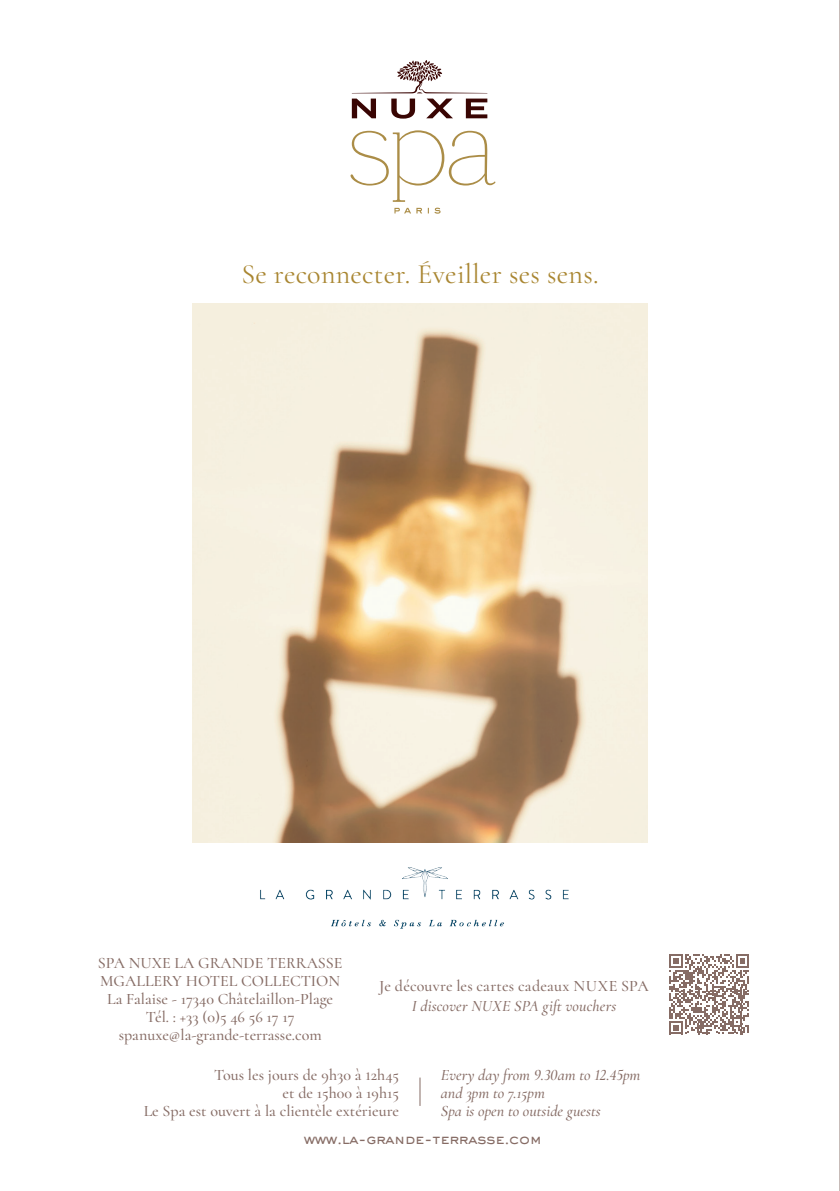
<style>
.page{position:relative;width:840px;height:1191px;background:#fff}
.page>*{position:absolute;margin:0;border:0;box-sizing:border-box;transform-origin:0 0}
.t1{font:28px "Cormorant";letter-spacing:.01em;color:#a98631}
.ANG_Prix{font:500 16px/19.2px "Cormorant";color:#866c65;text-align:center}
.t2{font:italic 500 16px "Cormorant";color:#866c65}
.t3{font:500 14px "Sackers Gothic Std";letter-spacing:-.04em;color:#866c65}
.s1{font-style:italic}
</style>
<div class="page">
<hr style="left:839px;top:0;width:1px;height:1191px;background:#866c65">
<img style="left:193px;top:303px;width:453px;height:539px">
<svg style="left:419px;top:1077px;width:1px;height:29px"></svg>
<svg style="left:351px;top:60px;width:136px;height:59px"></svg>
<svg style="left:350px;top:130px;width:145px;height:84px"></svg>
<img style="left:260px;top:867px;width:309px;height:62px">
<svg style="left:669px;top:954px;width:79px;height:80px"></svg>
<p class="t1" style="left:241px;top:257px;width:358px">Se reconnecter. Éveiller ses sens.</p>
<p class="ANG_Prix" style="left:98px;top:953px;width:246px">SPA NUXE LA GRANDE TERRASSE</p>
<p class="ANG_Prix" style="left:100px;top:971px;width:241px">MGALLERY HOTEL COLLECTION</p>
<p class="ANG_Prix" style="left:107px;top:989px;width:227px">La Falaise - 17340 Châtelaillon-Plage</p>
<p class="ANG_Prix" style="left:146px;top:1007px;width:150px">Tél. : +33 (0)5 46 56 17 17</p>
<p class="ANG_Prix" style="left:119px;top:1025px;width:204px">spanuxe@la-grande-terrasse.com</p>
<p class="ANG_Prix" style="left:379px;top:976px;width:271px">Je découvre les cartes cadeaux NUXE SPA<br><span class="s1">I discover NUXE SPA gift vouchers</span></p>
<p class="ANG_Prix" style="left:214px;top:1064px;width:186px">Tous les jours de 9h30 à 12h45</p>
<p class="ANG_Prix" style="left:282px;top:1082px;width:118px">et de 15h00 à 19h15</p>
<p class="ANG_Prix" style="left:144px;top:1100px;width:256px">Le Spa est ouvert à la clientèle extérieure</p>
<p class="t2" style="left:441px;top:1061px;width:201px">Every day from 9.30am to 12.45pm</p>
<p class="t2" style="left:441px;top:1079px;width:105px">and 3pm to 7.15pm</p>
<p class="t2" style="left:441px;top:1097px;width:161px">Spa is open to outside guests</p>
<p class="t3" style="left:303px;top:1129px;width:240px">www.la-grande-terrasse.com</p>
</div>
